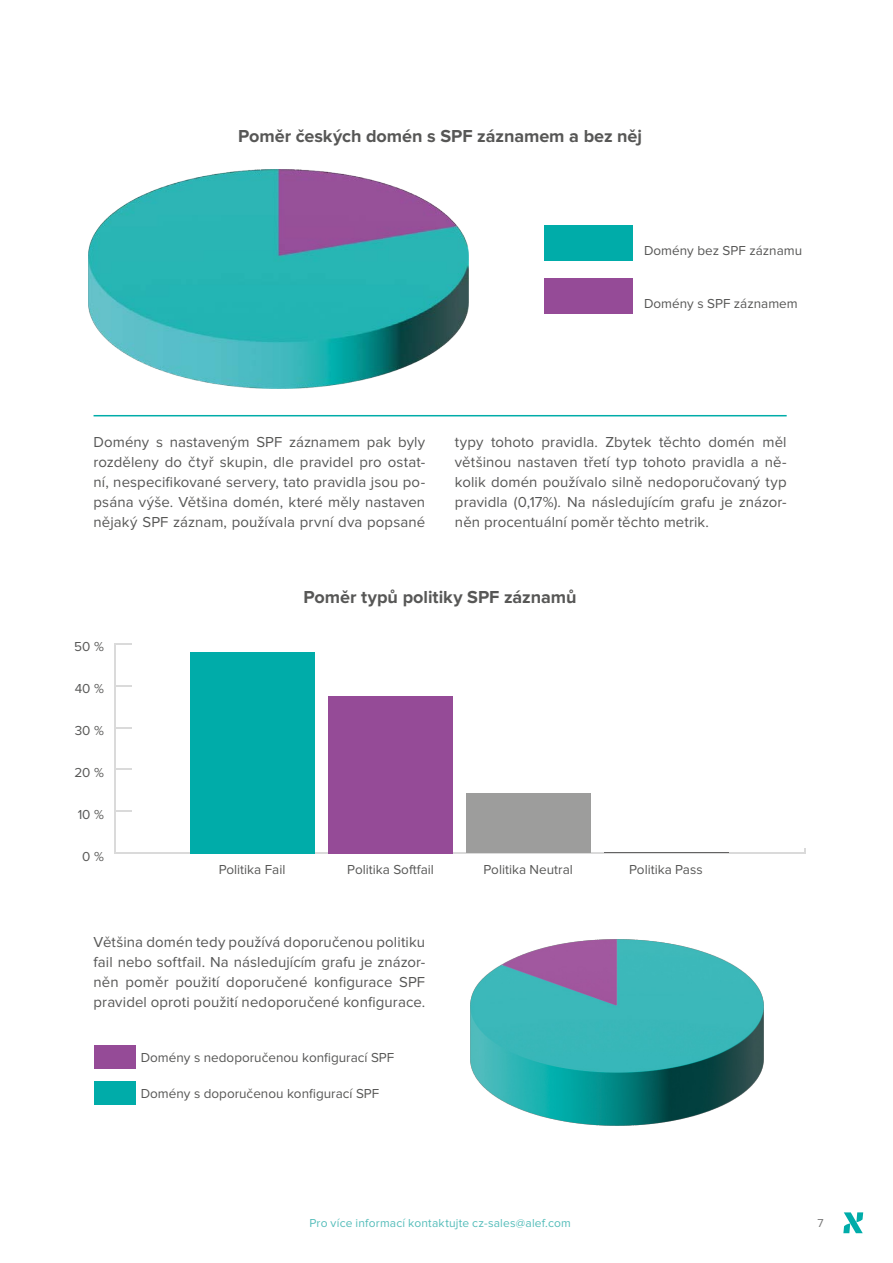
<style>
.page{position:relative;width:893px;height:1263px;background:#fff}
.page>*{position:absolute;margin:0;border:0;box-sizing:border-box;transform-origin:0 0}
.t1{font:700 18px "Proxima Nova";letter-spacing:-.005em;color:#575756}
.t2{font:15px/20px "Proxima Nova";letter-spacing:.005em;color:#575756;text-align:justify}
.t3{font:13.5px "Proxima Nova";color:#575756}
.t4{font:12px "Proxima Nova";letter-spacing:.015em;color:#55bdba}
.t5{font:12px "Proxima Nova";color:#787878}
</style>
<div class="page">
<img style="left:89px;top:170px;width:379px;height:218px">
<div style="left:544px;top:225px;width:89px;height:36px;background:#00aca9"></div>
<div style="left:544px;top:278px;width:89px;height:35px;background:#954b97"></div>
<svg style="left:843px;top:1212px;width:20px;height:21px"></svg>
<hr style="left:115px;top:852px;width:690px;height:2px;background:#dadada">
<hr style="left:114px;top:644px;width:1px;height:209px;background:#dadada">
<svg style="left:115px;top:811px;width:17px;height:1px"></svg>
<svg style="left:115px;top:769px;width:17px;height:1px"></svg>
<svg style="left:115px;top:727px;width:17px;height:1px"></svg>
<svg style="left:115px;top:685px;width:17px;height:1px"></svg>
<svg style="left:115px;top:643px;width:17px;height:1px"></svg>
<hr style="left:605px;top:852px;width:124px;height:1px;background:#646363">
<div style="left:467px;top:793px;width:124px;height:60px;background:#9d9d9c"></div>
<div style="left:329px;top:696px;width:124px;height:157px;background:#954b97"></div>
<div style="left:191px;top:652px;width:124px;height:201px;background:#00aca9"></div>
<img style="left:471px;top:939px;width:293px;height:186px">
<div style="left:95px;top:1045px;width:41px;height:24px;background:#954b97"></div>
<div style="left:95px;top:1080px;width:41px;height:24px;background:#00aca9"></div>
<hr style="left:94px;top:415px;width:693px;height:1px;background:#00aca9">
<p class="t1" style="left:238px;top:128px;width:405px">Poměr českých domén s SPF záznamem a bez něj</p>
<p class="t3" style="left:644px;top:245px;width:160px">Domény bez SPF záznamu</p>
<p class="t3" style="left:644px;top:298px;width:155px">Domény s SPF záznamem</p>
<p class="t2" style="left:94px;top:433px;width:333px">Domény s nastaveným SPF záznamem pak byly rozděleny do čtyř skupin, dle pravidel pro ostat&shy;ní, nespecifikované servery, tato pravidla jsou po&shy;psána výše. Většina domén, které měly nastaven nějaký SPF záznam, používala první dva popsané</p>
<p class="t2" style="left:455px;top:433px;width:333px">typy tohoto pravidla. Zbytek těchto domén měl většinou nastaven třetí typ tohoto pravidla a ně&shy;kolik domén používalo silně nedoporučovaný typ pravidla (0,17%). Na následujícím grafu je znázor&shy;něn procentuální poměr těchto metrik.</p>
<p class="t3" style="left:74px;top:640px;width:31px">50 %</p>
<p class="t3" style="left:75px;top:682px;width:31px">40 %</p>
<p class="t3" style="left:75px;top:724px;width:31px">30 %</p>
<p class="t3" style="left:74px;top:766px;width:31px">20 %</p>
<p class="t3" style="left:78px;top:808px;width:28px">10 %</p>
<p class="t3" style="left:82px;top:850px;width:23px">0 %</p>
<p class="t1" style="left:304px;top:588px;width:274px">Poměr typů politiky SPF záznamů</p>
<p class="t3" style="left:219px;top:863px;width:68px">Politika Fail</p>
<p class="t3" style="left:347px;top:863px;width:88px">Politika Softfail</p>
<p class="t3" style="left:483px;top:863px;width:91px">Politika Neutral</p>
<p class="t3" style="left:629px;top:863px;width:75px">Politika Pass</p>
<p class="t2" style="left:94px;top:933px;width:333px">Většina domén tedy používá doporučenou politiku fail nebo softfail. Na následujícím grafu je znázor&shy;něn poměr použití doporučené konfigurace SPF pravidel oproti použití nedoporučené konfigurace.</p>
<p class="t3" style="left:141px;top:1052px;width:255px">Domény s nedoporučenou konfigurací SPF</p>
<p class="t3" style="left:141px;top:1088px;width:240px">Domény s doporučenou konfigurací SPF</p>
<p class="t4" style="left:309px;top:1217px;width:263px">Pro více informací kontaktujte cz-sales@alef.com</p>
<p class="t5" style="left:817px;top:1218px;width:8px">7</p>
</div>
